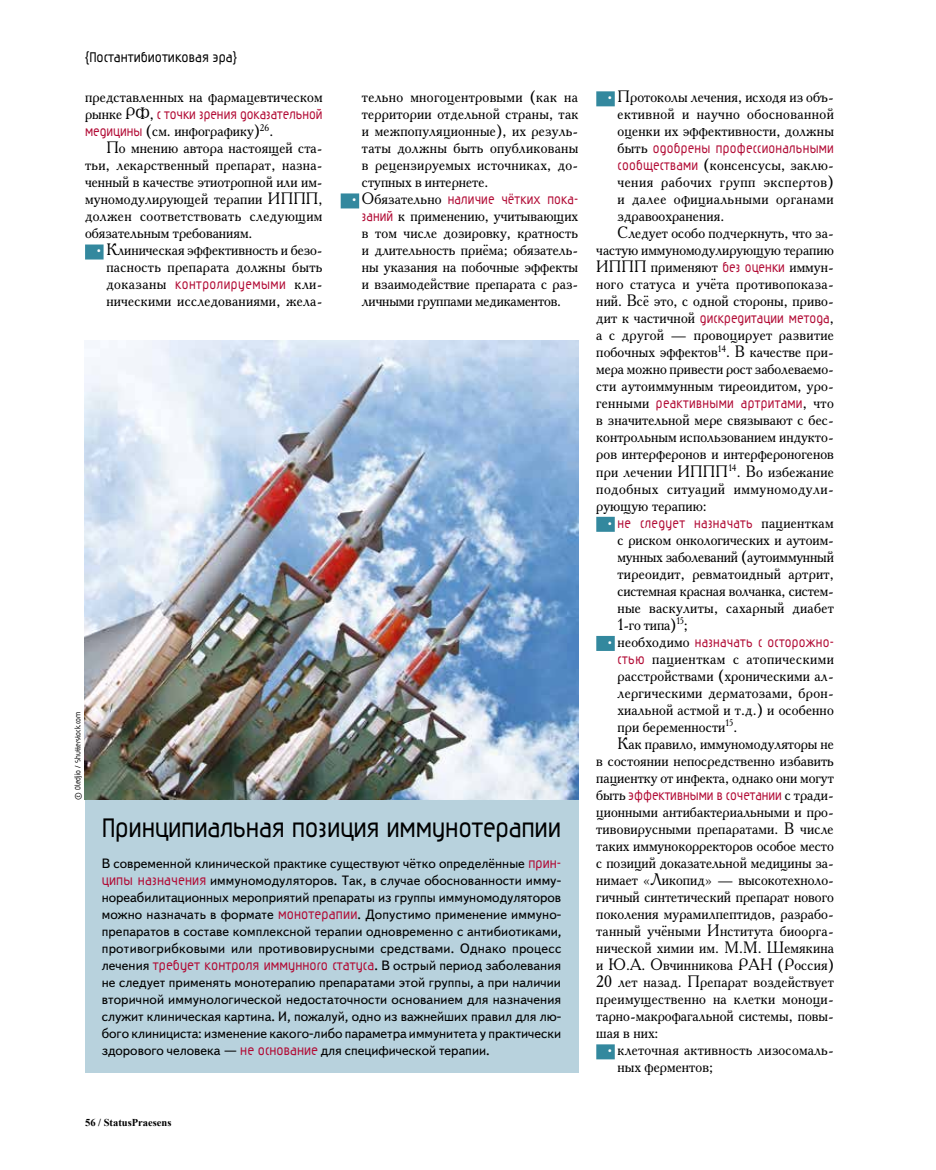
<style>
.page{position:relative;width:936px;height:1170px;background:#fff}
.page>*{position:absolute;margin:0;border:0;box-sizing:border-box;transform-origin:0 0}
.t1{font:700 31.5px "Magic";letter-spacing:-.01em;color:#000}
.t2{font:16.5px/17px "Academy";letter-spacing:.01em;color:#000;text-align:justify;scale:.95 1}
.t3{font:700 16.5px "Magic";letter-spacing:.015em;color:#b10933;scale:.95 1}
.t4{font:16.5px "Academy";letter-spacing:.03em;color:#000;scale:.95 1}
.t5{font:700 16.5px "Magic";color:#000}
.t6{font:13.5px/17px "Text";color:#000;text-align:justify}
.t7{font:700 10.5px "Times New Roman";color:#000}
.t8{font:700 9px "Magic";color:#000}
.s1{font-family:"Academy";font-weight:400;color:#000}
.s2{font-family:"Magic";font-weight:700;color:#b10933}
.s3{font-family:"Magic";color:#fff}
.s4{font-weight:400;color:#fff}
.s5{font-family:"Magic";font-weight:700;font-size:16.5px;color:#b10933}
</style>
<div class="page">
<div style="left:85px;top:244px;width:19px;height:15px;background:#33889e"></div>
<div style="left:340px;top:193px;width:19px;height:15px;background:#33889e"></div>
<div style="left:596px;top:91px;width:18px;height:15px;background:#33889e"></div>
<div style="left:596px;top:516px;width:18px;height:15px;background:#33889e"></div>
<div style="left:596px;top:636px;width:18px;height:15px;background:#33889e"></div>
<div style="left:596px;top:1044px;width:18px;height:15px;background:#33889e"></div>
<div style="left:85px;top:799px;width:493px;height:272px;background:#b8d2dd"></div>
<img style="left:85px;top:341px;width:493px;height:458px">
<p class="t5" style="left:85px;top:49px;width:153px">{Постантибиотиковая эра}</p>
<p class="t2" style="left:85px;top:88px;width:251px">представленных на фармацевтическом</p>
<p class="t3" style="left:85px;top:106px;width:251px"><span class="s1">рынке РФ,</span> с точки зрения доказательной</p>
<p class="t2" style="left:85px;top:122px;width:199px"><span class="s2">медицины</span> (см. инфографику)<sup>26</sup>.</p>
<p class="t2" style="left:106px;top:139px;width:229px">По мнению автора настоящей ста-</p>
<p class="t2" style="left:85px;top:156px;width:251px">тьи, лекарственный препарат, назна-</p>
<p class="t2" style="left:85px;top:173px;width:251px">ченный в качестве этиотропной или им-</p>
<p class="t2" style="left:85px;top:190px;width:251px">муномодулирующей терапии ИППП,</p>
<p class="t2" style="left:85px;top:207px;width:251px">должен соответствовать следующим</p>
<p class="t2" style="left:85px;top:224px;width:178px">обязательным требованиям.</p>
<p class="t2" style="left:96px;top:241px;width:240px;text-align:right"><span class="s3">•</span> Клиническая эффективность и безо&shy;пасность препарата должны быть</p>
<p class="t3" style="left:106px;top:276px;width:229px"><span class="s1">доказаны</span> контролируемыми <span class="s1">кли-</span></p>
<p class="t2" style="left:106px;top:292px;width:229px">ническими исследованиями, жела-</p>
<p class="t2" style="left:362px;top:88px;width:229px">тельно многоцентровыми (как на территории отдельной страны, так и межпопуляционные), их резуль&shy;таты должны быть опубликованы в рецензируемых источниках, до&shy;ступных в интернете.</p>
<p class="t3" style="left:351px;top:191px;width:240px"><span class="s4">•</span> <span class="s1">Обязательно</span> наличие чётких пока-</p>
<p class="t2" style="left:362px;top:207px;width:229px"><span class="s2">заний</span> к применению, учитывающих в том числе дозировку, кратность и длительность приёма; обязатель&shy;ны указания на побочные эффекты и взаимодействие препарата с раз&shy;личными группами медикаментов.</p>
<p class="t8" style="left:73px;top:800px;width:90px;rotate:-90deg">© Oledjio / Shutterstock.com</p>
<h1 class="t1" style="left:102px;top:812px;width:461px">Принципиальная позиция иммунотерапии</h1>
<p class="t6" style="left:102px;top:855px;width:461px">В современной клинической практике существуют чётко определённые <span class="s5">прин&shy;ципы назначения</span> иммуномодуляторов. Так, в случае обоснованности имму&shy;нореабилитационных мероприятий препараты из группы иммуномодуляторов можно назначать в формате <span class="s5">монотерапии</span>. Допустимо применение иммуно&shy;препаратов в составе комплексной терапии одновременно с антибиотиками, противогрибковыми или противовирусными средствами. Однако процесс лечения <span class="s5">требует контроля иммунного статуса</span>. В острый период заболевания не следует применять монотерапию препаратами этой группы, а при наличии вторичной иммунологической недостаточности основанием для назначения служит клиническая картина. И, пожалуй, одно из важнейших правил для лю&shy;бого клинициста: изменение какого-либо параметра иммунитета у практически здорового человека — <span class="s5">не основание</span> для специфической терапии.</p>
<p class="t7" style="left:85px;top:1115px;width:88px">56 / StatusPraesens</p>
<p class="t2" style="left:617px;top:88px;width:229px;text-indent:-11px"><span class="s3">•</span> Протоколы лечения, исходя из объ&shy;ективной и научно обоснованной оценки их эффективности, должны</p>
<p class="t3" style="left:617px;top:140px;width:229px"><span class="s1">быть</span> одобрены профессиональными</p>
<p class="t2" style="left:617px;top:156px;width:229px"><span class="s2">сообществами</span> (консенсусы, заклю-</p>
<p class="t4" style="left:617px;top:171px;width:229px">чения рабочих групп экспертов)</p>
<p class="t2" style="left:617px;top:190px;width:229px">и далее официальными органами</p>
<p class="t2" style="left:617px;top:207px;width:114px">здравоохранения.</p>
<p class="t2" style="left:617px;top:224px;width:229px">Следует особо подчеркнуть, что за-</p>
<p class="t2" style="left:596px;top:241px;width:251px">частую иммуномодулирующую терапию</p>
<p class="t2" style="left:596px;top:258px;width:251px">ИППП применяют <span class="s2">без оценки</span> иммун-</p>
<p class="t2" style="left:596px;top:275px;width:251px">ного статуса и учёта противопоказа-</p>
<p class="t2" style="left:596px;top:292px;width:251px">ний. Всё это, с одной стороны, приво-</p>
<p class="t3" style="left:596px;top:310px;width:251px"><span class="s1">дит к частичной</span> дискредитации метода<span class="s1">,</span></p>
<p class="t2" style="left:596px;top:326px;width:252px">а с другой — провоцирует развитие побочных эффектов<sup>14</sup>. В качестве при&shy;мера можно привести рост заболеваемо&shy;сти аутоиммунным тиреоидитом, уро-</p>
<p class="t3" style="left:596px;top:395px;width:251px"><span class="s1">генными</span> реактивными артритами<span class="s1">, что</span></p>
<p class="t2" style="left:596px;top:411px;width:251px;text-align:left">в значительной мере связывают с бес&shy;контрольным использованием индукто&shy;ров интерферонов и интерфероногенов при лечении ИППП<sup>14</sup>. Во избежание подобных ситуаций иммуномодули&shy;рующую терапию:</p>
<p class="t3" style="left:607px;top:515px;width:240px"><span class="s4">•</span> не следует назначать <span class="s1">пациенткам</span></p>
<p class="t2" style="left:617px;top:530px;width:229px">с риском онкологических и аутоим&shy;мунных заболеваний (аутоиммунный тиреоидит, ревматоидный артрит, системная красная волчанка, систем&shy;ные васкулиты, сахарный диабет 1-го типа)<sup>15</sup>;</p>
<p class="t3" style="left:607px;top:634px;width:240px"><span class="s4">•</span> <span class="s1">необходимо</span> назначать с осторожно-</p>
<p class="t2" style="left:617px;top:649px;width:229px"><span class="s2">стью</span> пациенткам с атопическими</p>
<p class="t2" style="left:617px;top:666px;width:229px">расстройствами (хроническими ал-</p>
<p class="t2" style="left:617px;top:683px;width:229px">лергическими дерматозами, брон-</p>
<p class="t2" style="left:617px;top:700px;width:229px">хиальной астмой и т.д.) и особенно</p>
<p class="t2" style="left:617px;top:717px;width:127px">при беременности<sup>15</sup>.</p>
<p class="t2" style="left:617px;top:734px;width:229px">Как правило, иммуномодуляторы не</p>
<p class="t2" style="left:596px;top:751px;width:251px">в состоянии непосредственно избавить</p>
<p class="t2" style="left:596px;top:768px;width:251px">пациентку от инфекта, однако они могут</p>
<p class="t3" style="left:596px;top:787px;width:251px"><span class="s1">быть</span> эффективными в сочетании <span class="s1">с тради-</span></p>
<p class="t2" style="left:596px;top:802px;width:252px">ционными антибактериальными и про&shy;тивовирусными препаратами. В числе таких иммунокорректоров особое место с позиций доказательной медицины за&shy;нимает «Ликопид» — высокотехноло&shy;гичный синтетический препарат нового поколения мурамилпептидов, разрабо&shy;танный учёными Института биоорга&shy;нической химии им. М.М. Шемякина и Ю.А. Овчинникова РАН (Россия)<br>20 лет назад. Препарат воздействует преимущественно на клетки моноци&shy;тарно-макрофагальной системы, повы&shy;шая в них:</p>
<p class="t2" style="left:617px;top:1040px;width:229px;text-indent:-11px"><span class="s3">•</span> клеточная активность лизосомаль&shy;ных ферментов;</p>
</div>
